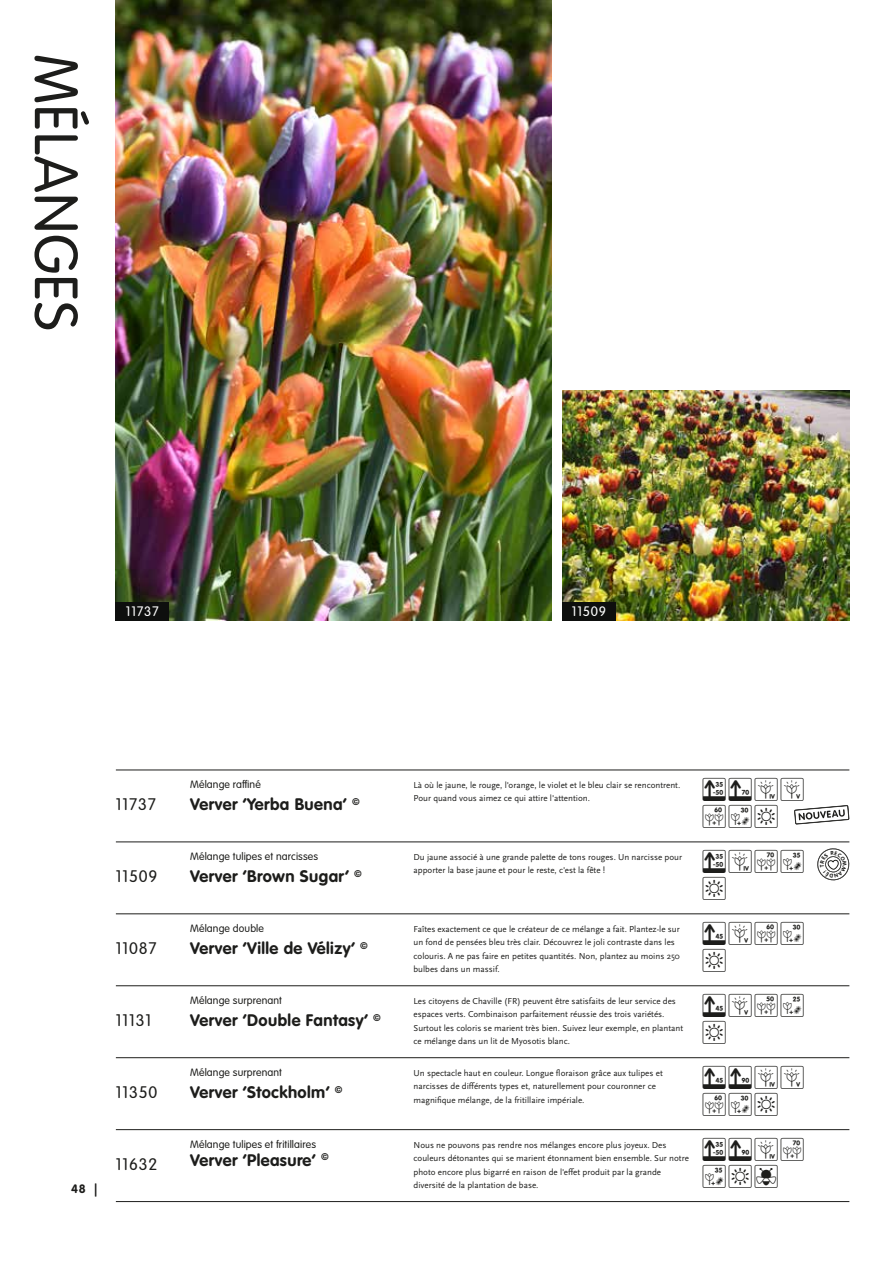
<style>
.page{position:relative;width:893px;height:1263px;background:#fff}
.page>*{position:absolute;margin:0;border:0;box-sizing:border-box;transform-origin:0 0}
.t1{font:300 60px "VAG Rounded LTCYR";letter-spacing:.01em;color:#1d1d1b}
.t2{font:33px/27px "Ververian B";letter-spacing:-.05em;color:#1d1d1b}
.t3{font:700 16.5px "VAG Rounded LTCYR";letter-spacing:.025em;color:#1d1d1b}
.t4{font:300 16.5px "VAG Rounded LTCYR";letter-spacing:.05em;color:#1d1d1b}
.t5{font:300 13.5px "VAG Rounded LTCYR";letter-spacing:.05em;color:#fff}
.t6{font:700 12px "VAG Rounded LTCYR";color:#1d1d1b}
.t7{font:300 10.5px "VAG Rounded LTCYR";letter-spacing:.01em;color:#1d1d1b}
.t8{font:9px/13.5px "Scala Sans Pro";color:#1d1d1b}
</style>
<div class="page">
<img style="left:116px;top:0;width:436px;height:620px">
<img style="left:562px;top:391px;width:287px;height:229px">
<hr style="left:116px;top:913px;width:733px;height:1px;background:#1d1d1b">
<hr style="left:116px;top:841px;width:733px;height:1px;background:#1d1d1b">
<hr style="left:116px;top:770px;width:733px;height:1px;background:#1d1d1b">
<hr style="left:116px;top:1129px;width:733px;height:1px;background:#1d1d1b">
<hr style="left:116px;top:985px;width:733px;height:1px;background:#1d1d1b">
<hr style="left:116px;top:1201px;width:733px;height:1px;background:#1d1d1b">
<hr style="left:116px;top:1057px;width:733px;height:1px;background:#1d1d1b">
<div style="left:116px;top:602px;width:53px;height:18px;background:#0e0f0e"></div>
<div style="left:562px;top:602px;width:53px;height:18px;background:#0e0f0e"></div>
<svg style="left:794px;top:805px;width:55px;height:19px"></svg>
<svg style="left:817px;top:848px;width:32px;height:32px"></svg>
<h1 class="t1" style="left:91px;top:54px;width:278px;rotate:90deg">MÉLANGES</h1>
<h3 class="t5" style="left:126px;top:604px;width:34px">11737</h3>
<h3 class="t5" style="left:572px;top:604px;width:35px">11509</h3>
<h3 class="t4" style="left:116px;top:795px;width:42px">11737</h3>
<h3 class="t4" style="left:116px;top:867px;width:43px">11509</h3>
<h3 class="t4" style="left:116px;top:939px;width:42px">11087</h3>
<h3 class="t4" style="left:116px;top:1011px;width:37px">11131</h3>
<h3 class="t4" style="left:116px;top:1083px;width:43px">11350</h3>
<h3 class="t6" style="left:71px;top:1181px;width:27px">48 |</h3>
<h3 class="t4" style="left:116px;top:1155px;width:43px">11632</h3>
<p class="t7" style="left:190px;top:778px;width:72px">Mélange raffiné</p>
<h3 class="t3" style="left:190px;top:794px;width:171px">Verver ‘Yerba Buena’ <sup>©</sup></h3>
<p class="t7" style="left:190px;top:850px;width:129px">Mélange tulipes et narcisses</p>
<h3 class="t3" style="left:190px;top:866px;width:173px">Verver ‘Brown Sugar’ <sup>©</sup></h3>
<p class="t7" style="left:190px;top:922px;width:75px">Mélange double</p>
<h3 class="t3" style="left:190px;top:938px;width:179px">Verver ‘Ville de Vélizy’ <sup>©</sup></h3>
<p class="t7" style="left:190px;top:994px;width:93px">Mélange surprenant</p>
<h3 class="t3" style="left:190px;top:1010px;width:192px">Verver ‘Double Fantasy’ <sup>©</sup></h3>
<p class="t7" style="left:190px;top:1066px;width:93px">Mélange surprenant</p>
<h3 class="t3" style="left:190px;top:1082px;width:154px">Verver ‘Stockholm’ <sup>©</sup></h3>
<p class="t7" style="left:190px;top:1138px;width:127px">Mélange tulipes et fritillaires</p>
<h3 class="t3" style="left:190px;top:1149px;width:140px">Verver ‘Pleasure’ <sup>©</sup></h3>
<p class="t8" style="left:414px;top:778px;width:268px">Là où le jaune, le rouge, l'orange, le violet et le bleu clair se rencontrent.<br>Pour quand vous aimez ce qui attire l'attention.</p>
<p class="t8" style="left:414px;top:850px;width:270px">Du jaune associé à une grande palette de tons rouges. Un narcisse pour apporter la base jaune et pour le reste, c'est la fête !</p>
<p class="t8" style="left:414px;top:922px;width:268px">Faîtes exactement ce que le créateur de ce mélange a fait. Plantez-le sur un fond de pensées bleu très clair. Découvrez le joli contraste dans les colouris. A ne pas faire en petites quantités. Non, plantez au moins 250 bulbes dans un massif.</p>
<p class="t8" style="left:414px;top:994px;width:271px">Les citoyens de Chaville (FR) peuvent être satisfaits de leur service des espaces verts. Combinaison parfaitement réussie des trois variétés.<br>Surtout les coloris se marient très bien. Suivez leur exemple, en plantant ce mélange dans un lit de Myosotis blanc.</p>
<p class="t8" style="left:414px;top:1066px;width:251px">Un spectacle haut en couleur. Longue floraison grâce aux tulipes et narcisses de différents types et, naturellement pour couronner ce magnifique mélange, de la fritillaire impériale.</p>
<p class="t8" style="left:414px;top:1138px;width:277px">Nous ne pouvons pas rendre nos mélanges encore plus joyeux. Des couleurs détonantes qui se marient étonnament bien ensemble. Sur notre photo encore plus bigarré en raison de l'effet produit par la grande diversité de la plantation de base.</p>
<h2 class="t2" style="left:701px;top:776px;width:107px">AHhi<br>5&lt;P</h2>
<h2 class="t2" style="left:701px;top:848px;width:107px">Ah8&gt;<br>P</h2>
<h2 class="t2" style="left:701px;top:920px;width:107px">Di5&lt;<br>P</h2>
<h2 class="t2" style="left:701px;top:992px;width:107px">Di}.<br>P</h2>
<h2 class="t2" style="left:701px;top:1064px;width:107px">DJhi<br>5&lt;P</h2>
<h2 class="t2" style="left:701px;top:1136px;width:107px">AJh8 &gt;PË</h2>
</div>
